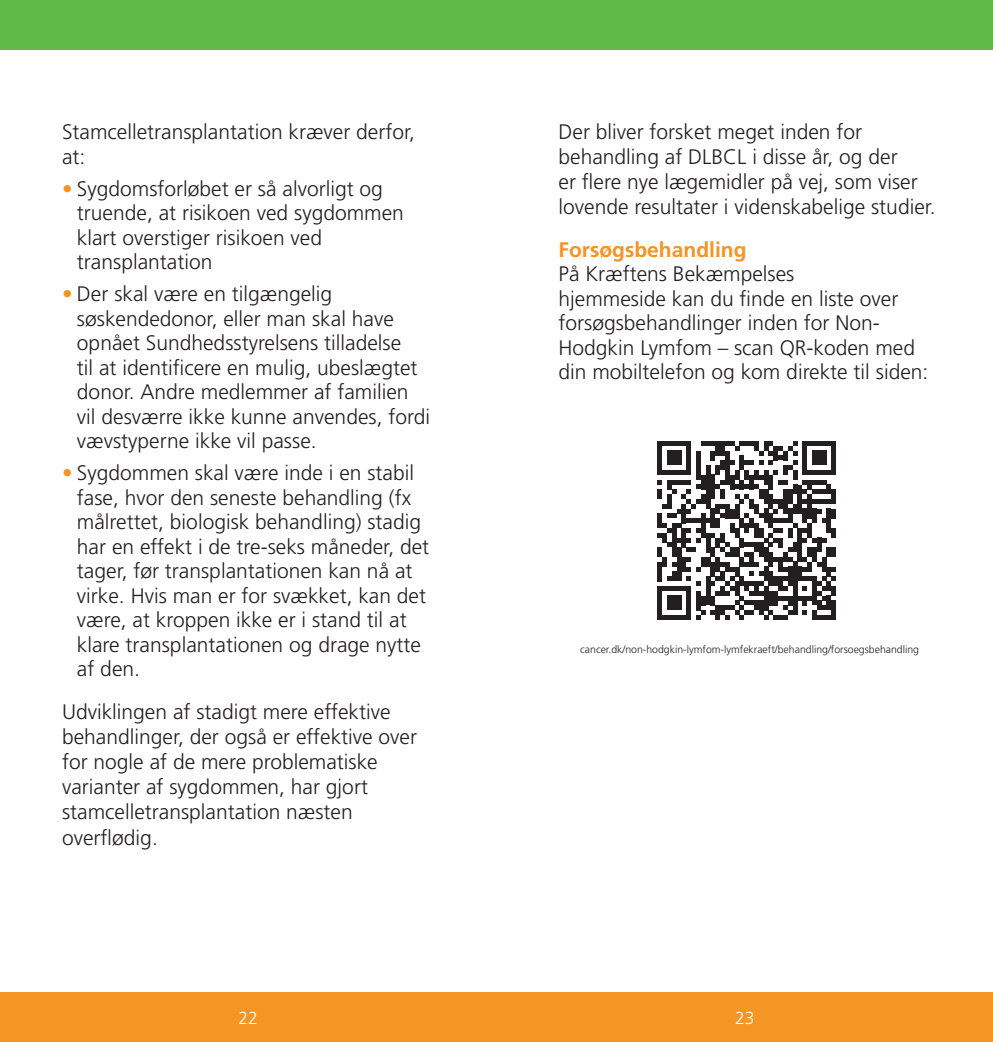
<style>
.page{position:relative;width:993px;height:1042px;background:#fff}
.page>*{position:absolute;margin:0;border:0;box-sizing:border-box;transform-origin:0 0}
.t1{font:300 21px/24.5px "Frutiger LT Std";color:#231f20}
.t2{font:700 21px "Frutiger LT Std";color:#f69323}
.t3{font:300 17.5px "Frutiger LT Std";color:#fff}
.t4{font:300 10.5px "Frutiger LT Std";color:#231f20}
.s1{color:#f69323}
</style>
<div class="page">
<svg style="left:657px;top:441px;width:178px;height:179px"></svg>
<hr style="left:831px;top:586px;width:4px;height:10px;background:#231f20">
<hr style="left:831px;top:600px;width:4px;height:20px;background:#231f20">
<div style="left:0;top:0;width:992px;height:50px;background:#60bb46"></div>
<div style="left:0;top:992px;width:992px;height:50px;background:#f59523"></div>
<p class="t1" style="left:62px;top:119px;width:354px;line-height:25.2px">Stamcelletransplantation kræver derfor, at:</p>
<p class="t1" style="left:77px;top:177px;width:328px;text-indent:-15px"><span class="s1">•</span> Sygdomsforløbet er så alvorligt og truende, at risikoen ved sygdommen klart overstiger risikoen ved transplantation</p>
<p class="t1" style="left:77px;top:282px;width:354px;text-indent:-15px"><span class="s1">•</span> Der skal være en tilgængelig søskendedonor, eller man skal have opnået Sundhedsstyrelsens tilladelse<br>til at identificere en mulig, ubeslægtet donor. Andre medlemmer af familien vil desværre ikke kunne anvendes, fordi vævstyperne ikke vil passe.</p>
<p class="t1" style="left:77px;top:461px;width:353px;text-indent:-15px"><span class="s1">•</span> Sygdommen skal være inde i en stabil fase, hvor den seneste behandling (fx målrettet, biologisk behandling) stadig har en effekt i de tre-seks måneder, det tager, før transplantationen kan nå at virke. Hvis man er for svækket, kan det være, at kroppen ikke er i stand til at klare transplantationen og drage nytte af den.</p>
<p class="t1" style="left:62px;top:699px;width:356px;line-height:25.2px">Udviklingen af stadigt mere effektive behandlinger, der også er effektive over for nogle af de mere problematiske varianter af sygdommen, har gjort stamcelletransplantation næsten overflødig.</p>
<p class="t1" style="left:558px;top:119px;width:378px;line-height:25.2px">Der bliver forsket meget inden for behandling af DLBCL i disse år, og der<br>er flere nye lægemidler på vej, som viser lovende resultater i videnskabelige studier.</p>
<p class="t2" style="left:558px;top:237px;width:189px">Forsøgsbehandling</p>
<p class="t1" style="left:558px;top:262px;width:371px">På Kræftens Bekæmpelses<br>hjemmeside kan du finde en liste over forsøgsbehandlinger inden for Non-Hodgkin Lymfom – scan QR-koden med din mobiltelefon og kom direkte til siden:</p>
<p class="t4" style="left:580px;top:643px;width:340px">cancer.dk/non-hodgkin-lymfom-lymfekraeft/behandling/forsoegsbehandling</p>
<p class="t3" style="left:238px;top:1007px;width:21px">22</p>
<p class="t3" style="left:734px;top:1007px;width:21px">23</p>
</div>
